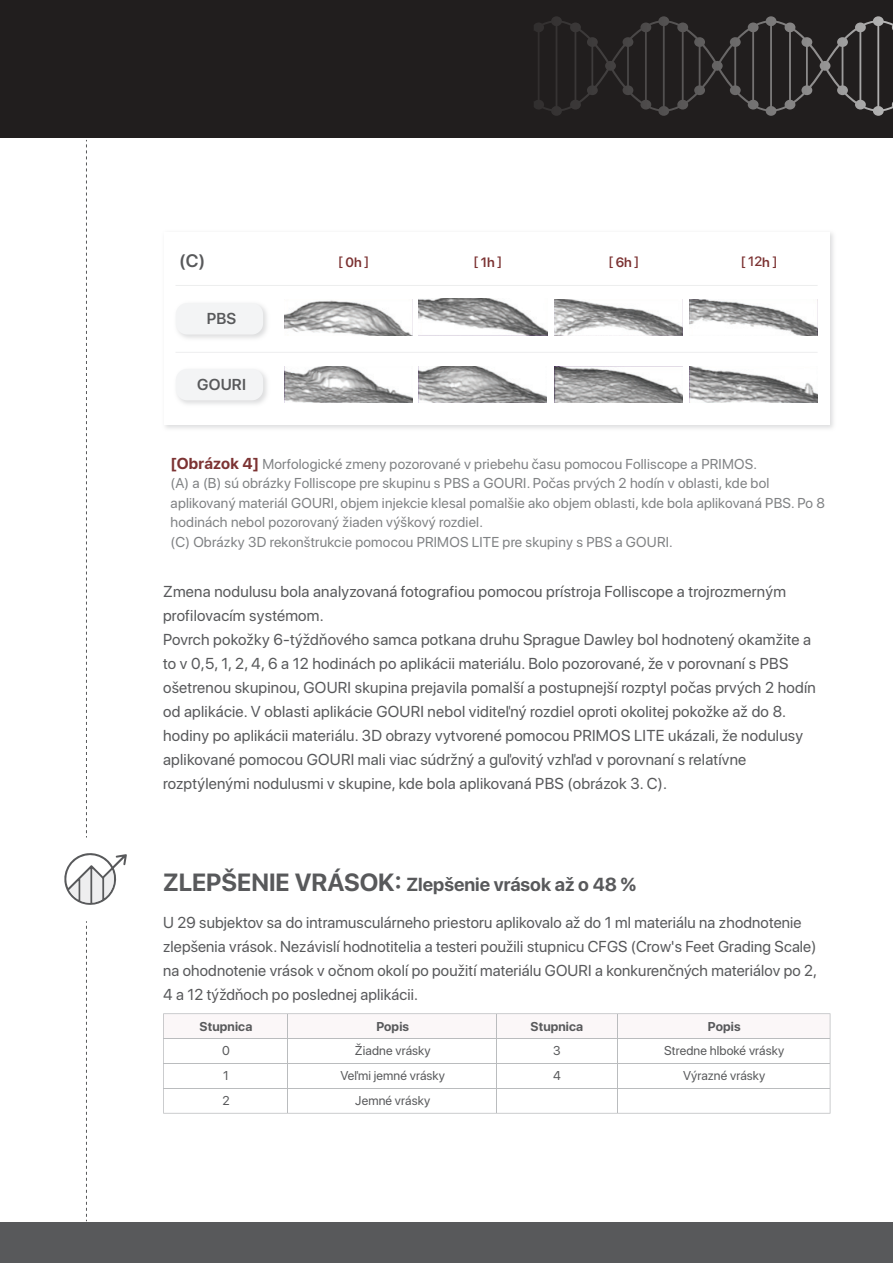
<style>
.page{position:relative;width:893px;height:1263px;background:#fff}
.page>*{position:absolute;margin:0;border:0;box-sizing:border-box;transform-origin:0 0}
.t1{font:700 18.75px "SF Pro Display";color:#58595b}
.t2{font:600 18px "SF Pro Display";color:#58595b}
.t3{font:15.75px/24px "SF Pro Display";letter-spacing:.015em;color:#58595b}
.t4{font:600 15.75px "SF Pro Display";letter-spacing:.015em;color:#58595b}
.t5{font:14.25px/19.5px "SF Pro Display";letter-spacing:.015em;color:#808284}
.t6{font:500 13.5px "SF Pro Display";color:#7c3333}
.t7{font:12.75px/24.6px "SF Pro Display";letter-spacing:.01em;color:#58595b}
.t8{font:700 12.75px "SF Pro Display";letter-spacing:.01em;color:#58595b}
.s1{font-weight:600}
.s2{font-weight:700;font-size:15.75px;color:#7c3333}
.s3{font-size:24.75px}
</style>
<div class="page">
<svg style="left:163px;top:1013px;width:667px;height:100px"></svg>
<hr style="left:163px;top:1038px;width:667px;height:1px;background:#babcbe">
<hr style="left:163px;top:1063px;width:667px;height:1px;background:#babcbe">
<hr style="left:163px;top:1088px;width:667px;height:1px;background:#babcbe">
<hr style="left:287px;top:1014px;width:1px;height:98px;background:#babcbe">
<hr style="left:618px;top:1014px;width:1px;height:98px;background:#babcbe">
<hr style="left:496px;top:1014px;width:1px;height:98px;background:#babcbe">
<img style="left:176px;top:303px;width:91px;height:36px">
<div style="left:176px;top:303px;width:87px;height:31px;background:#f3f4f5;border-radius:11px"></div>
<div style="left:176px;top:369px;width:87px;height:31px;background:#f3f4f5;border-radius:11px"></div>
<img style="left:285px;top:300px;width:127px;height:35px">
<img style="left:690px;top:299px;width:127px;height:36px">
<img style="left:690px;top:366px;width:127px;height:37px">
<img style="left:555px;top:366px;width:127px;height:37px">
<img style="left:419px;top:366px;width:127px;height:37px">
<img style="left:285px;top:366px;width:127px;height:37px">
<img style="left:555px;top:299px;width:127px;height:36px">
<img style="left:419px;top:299px;width:129px;height:36px">
<hr style="left:175px;top:352px;width:643px;height:1px;background:#e7e8e9">
<hr style="left:175px;top:285px;width:643px;height:1px;background:#e7e8e9">
<svg style="left:64px;top:853px;width:63px;height:52px"></svg>
<svg style="left:86px;top:140px;width:1px;height:697px"></svg>
<svg style="left:86px;top:921px;width:1px;height:300px"></svg>
<div style="left:0;top:0;width:893px;height:138px;background:#211e1e"></div>
<svg style="left:534px;top:16px;width:359px;height:100px"></svg>
<div style="left:0;top:1222px;width:893px;height:41px;background:#58595b"></div>
<p class="t2" style="left:179px;top:248px;width:28px">(C)</p>
<p class="t6" style="left:338px;top:251px;width:32px">[ <span class="s1">0h</span> ]</p>
<p class="t6" style="left:474px;top:251px;width:30px">[ <span class="s1">1h</span> ]</p>
<p class="t6" style="left:608px;top:251px;width:32px">[ <span class="s1">6h</span> ]</p>
<p class="t6" style="left:741px;top:251px;width:38px">[ 12<span class="s1">h</span> ]</p>
<p class="t4" style="left:207px;top:307px;width:31px">PBS</p>
<p class="t4" style="left:197px;top:373px;width:50px">GOURI</p>
<p class="t5" style="left:171px;top:454px;width:656px"><span class="s2">[Obrázok 4]</span> Morfologické zmeny pozorované v priebehu času pomocou Folliscope a PRIMOS.<br>(A) a (B) sú obrázky Folliscope pre skupinu s PBS a GOURI. Počas prvých 2 hodín v oblasti, kde bol aplikovaný materiál GOURI, objem injekcie klesal pomalšie ako objem oblasti, kde bola aplikovaná PBS. Po 8 hodinách nebol pozorovaný žiaden výškový rozdiel.<br>(C) Obrázky 3D rekonštrukcie pomocou PRIMOS LITE pre skupiny s PBS a GOURI.</p>
<p class="t3" style="left:163px;top:580px;width:654px">Zmena nodulusu bola analyzovaná fotografiou pomocou prístroja Folliscope a trojrozmerným profilovacím systémom.<br>Povrch pokožky 6-týždňového samca potkana druhu Sprague Dawley bol hodnotený okamžite a to v 0,5, 1, 2, 4, 6 a 12 hodinách po aplikácii materiálu. Bolo pozorované, že v porovnaní s PBS ošetrenou skupinou, GOURI skupina prejavila pomalší a postupnejší rozptyl počas prvých 2 hodín od aplikácie. V oblasti aplikácie GOURI nebol viditeľný rozdiel oproti okolitej pokožke až do 8. hodiny po aplikácii materiálu. 3D obrazy vytvorené pomocou PRIMOS LITE ukázali, že nodulusy aplikované pomocou GOURI mali viac súdržný a guľovitý vzhľad v porovnaní s relatívne rozptýlenými nodulusmi v skupine, kde bola aplikovaná PBS (obrázok 3. C).</p>
<p class="t1" style="left:163px;top:873px;width:474px"><span class="s3">ZLEPŠENIE VRÁSOK:</span> Zlepšenie vrások až o 48 %</p>
<p class="t3" style="left:163px;top:910px;width:656px">U 29 subjektov sa do intramusculárneho priestoru aplikovalo až do 1 ml materiálu na zhodnotenie zlepšenia vrások. Nezávislí hodnotitelia a testeri použili stupnicu CFGS (Crow's Feet Grading Scale) na ohodnotenie vrások v očnom okolí po použití materiálu GOURI a konkurenčných materiálov po 2, 4 a 12 týždňoch po poslednej aplikácii.</p>
<p class="t8" style="left:200px;top:1019px;width:54px">Stupnica</p>
<p class="t7" style="left:222px;top:1038px;width:9px">0</p>
<p class="t7" style="left:355px;top:1038px;width:77px">Žiadne vrásky</p>
<p class="t7" style="left:223px;top:1063px;width:7px">1</p>
<p class="t8" style="left:376px;top:1019px;width:34px">Popis</p>
<p class="t8" style="left:530px;top:1019px;width:54px">Stupnica</p>
<p class="t8" style="left:708px;top:1019px;width:34px">Popis</p>
<p class="t7" style="left:664px;top:1038px;width:122px;text-align:center">Stredne hlboké vrásky<br>Výrazné vrásky</p>
<p class="t7" style="left:553px;top:1038px;width:9px">3<br>4</p>
<p class="t7" style="left:340px;top:1063px;width:106px">Veľmi jemné vrásky</p>
<p class="t7" style="left:222px;top:1088px;width:9px">2</p>
<p class="t7" style="left:355px;top:1088px;width:77px">Jemné vrásky</p>
</div>
